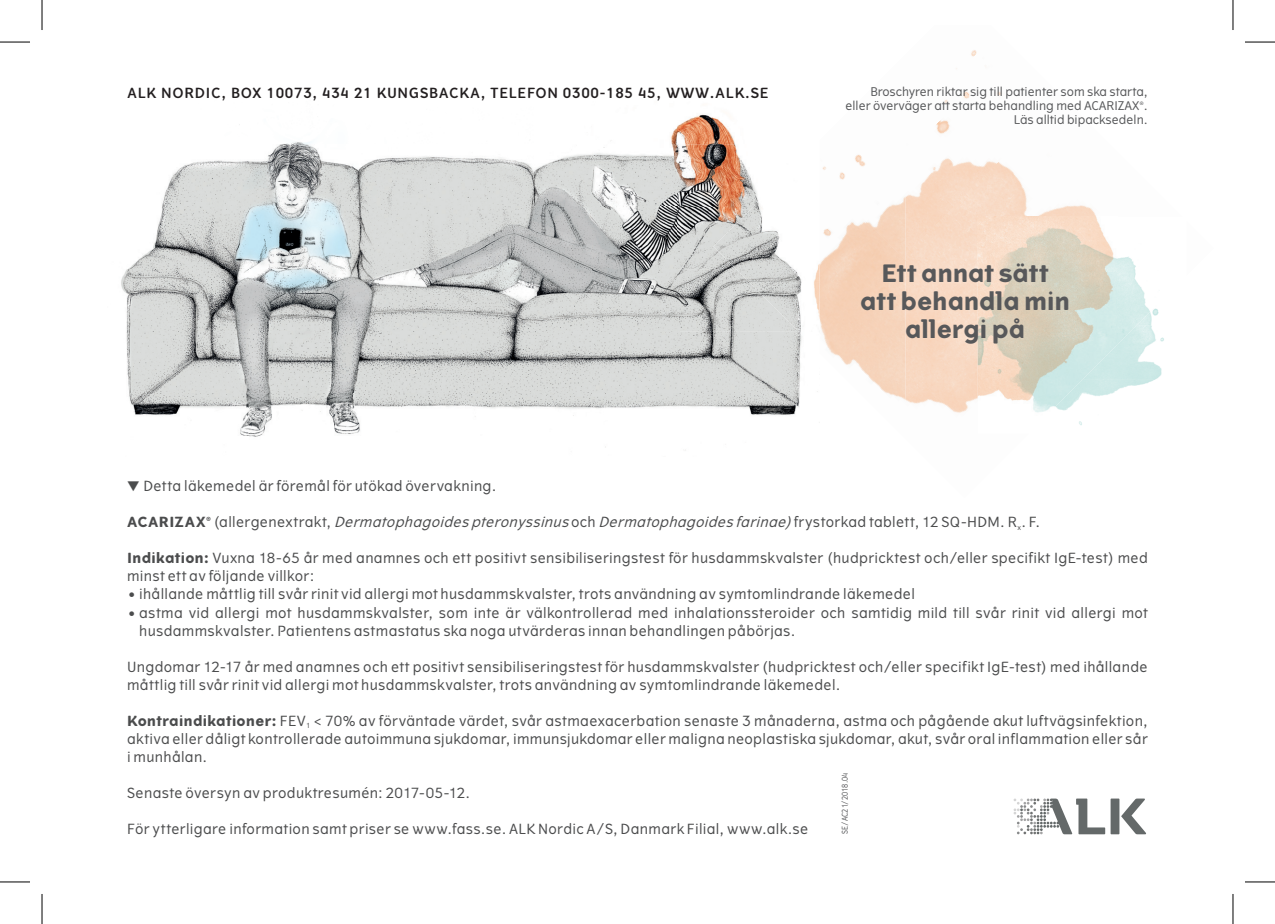
<style>
.page{position:relative;width:1275px;height:924px;background:#fff}
.page>*{position:absolute;margin:0;border:0;box-sizing:border-box;transform-origin:0 0}
.t1{font:700 24px/28px "Vertigo";letter-spacing:.01em;color:#57585a;text-align:center}
.t2{font:14px/18px "Vertigo";letter-spacing:.02em;color:#4b4c4d}
.t3{font:italic 14px "Vertigo";color:#4b4c4d}
.t4{font:600 14px "Vertigo";letter-spacing:.05em;color:#231f20}
.t5{font:12px/14px "Vertigo";color:#57585a;text-align:right}
.t6{font:8px "Vertigo";letter-spacing:.02em;color:#57585a;scale:.85 1}
.s1{font-weight:700;font-style:normal}
.s2{font-style:normal}
.s3{font-weight:700}
</style>
<div class="page">
<img style="left:239px;top:114px;width:496px;height:30px">
<img style="left:162px;top:144px;width:586px;height:63px">
<img style="left:128px;top:207px;width:620px;height:62px">
<img style="left:121px;top:269px;width:627px;height:62px">
<img style="left:126px;top:331px;width:692px;height:120px">
<div style="left:1110px;top:798px;width:9px;height:35px;background:#646969"></div>
<svg style="left:1121px;top:798px;width:25px;height:35px"></svg>
<svg style="left:1013px;top:798px;width:92px;height:35px"></svg>
<img style="left:905px;top:255px;width:72px;height:158px">
<img style="left:905px;top:194px;width:8px;height:61px">
<img style="left:913px;top:158px;width:183px;height:154px">
<img style="left:936px;top:50px;width:66px;height:84px">
<img style="left:819px;top:236px;width:86px;height:164px">
<img style="left:822px;top:154px;width:40px;height:82px">
<img style="left:850px;top:160px;width:55px;height:101px">
<img style="left:894px;top:160px;width:11px;height:12px">
<img style="left:748px;top:173px;width:13px;height:38px">
<img style="left:713px;top:211px;width:106px;height:71px">
<img style="left:748px;top:282px;width:71px;height:70px">
<img style="left:1117px;top:380px;width:37px;height:11px">
<img style="left:1117px;top:345px;width:45px;height:35px">
<img style="left:977px;top:217px;width:140px;height:208px">
<img style="left:1117px;top:256px;width:47px;height:89px">
<hr style="left:0;top:42px;width:30px;height:1px;background:#000">
<hr style="left:1245px;top:42px;width:30px;height:1px;background:#000">
<hr style="left:0;top:881px;width:30px;height:1px;background:#000">
<hr style="left:1245px;top:881px;width:30px;height:1px;background:#000">
<hr style="left:42px;top:0;width:1px;height:30px;background:#000">
<hr style="left:42px;top:893px;width:1px;height:30px;background:#000">
<hr style="left:1232px;top:0;width:1px;height:30px;background:#000">
<hr style="left:1232px;top:893px;width:1px;height:30px;background:#000">
<p class="t4" style="left:127px;top:84px;width:643px">ALK NORDIC, BOX 10073, 434 21 KUNGSBACKA, TELEFON 0300-185 45, WWW.ALK.SE</p>
<p class="t5" style="left:845px;top:85px;width:304px">Broschyren riktar sig till patienter som ska starta, eller överväger att starta behandling med ACARIZAX<sup>®</sup>.<br>Läs alltid bipacksedeln.</p>
<h1 class="t1" style="left:860px;top:259px;width:211px">Ett annat sätt<br>att behandla min allergi på</h1>
<p class="t2" style="left:127px;top:477px;width:371px">▼ Detta läkemedel är föremål för utökad övervakning.</p>
<p class="t3" style="left:127px;top:514px;width:914px"><span class="s1">ACARIZAX</span><sup>®</sup> <span class="s2">(allergenextrakt,</span> Dermatophagoidespteronyssinus<span class="s2">och</span> Dermatophagoidesfarinae)<span class="s2">frystorkad tablett, 12 SQ-HDM. R</span><sub>x</sub><span class="s2">. F.</span></p>
<p class="t2" style="left:127px;top:549px;width:1022px"><span class="s3">Indikation:</span> Vuxna 18-65 år med anamnes och ett positivt sensibiliseringstest för husdammskvalster (hudpricktest och/eller specifikt IgE-test) med minst ett av följande villkor:</p>
<p class="t2" style="left:127px;top:585px;width:789px">• ihållande måttlig till svår rinit vid allergi mot husdammskvalster, trots användning av symtomlindrande läkemedel</p>
<p class="t2" style="left:139px;top:603px;width:1010px;text-indent:-12px">• astma vid allergi mot husdammskvalster, som inte är välkontrollerad med inhalationssteroider och samtidig mild till svår rinit vid allergi mot husdammskvalster. Patientens astmastatus ska noga utvärderas innan behandlingen påbörjas.</p>
<p class="t2" style="left:127px;top:657px;width:1022px">Ungdomar 12-17 år med anamnes och ett positivt sensibiliseringstest för husdammskvalster (hudpricktest och/eller specifikt IgE-test) med ihållande måttlig till svår rinit vid allergi mot husdammskvalster, trots användning av symtomlindrande läkemedel.</p>
<p class="t2" style="left:127px;top:711px;width:1022px;text-align:justify"><span class="s3">Kontraindikationer:</span> FEV<sub>1</sub> &lt; 70% av förväntade värdet, svår astmaexacerbation senaste 3 månaderna, astma och pågående akut luftvägsinfektion, aktiva eller dåligt kontrollerade autoimmuna sjukdomar, immunsjukdomar eller maligna neoplastiska sjukdomar, akut, svår oral inflammation eller sår i munhålan.</p>
<p class="t2" style="left:127px;top:783px;width:344px">Senaste översyn av produktresumén: 2017-05-12.</p>
<p class="t2" style="left:127px;top:819px;width:683px">För ytterligare information samt priser se www.fass.se. ALK Nordic A/S, Danmark Filial, www.alk.se</p>
<p class="t6" style="left:840px;top:833px;width:73px;rotate:-90deg">SE/AC21/2018.04</p>
</div>
